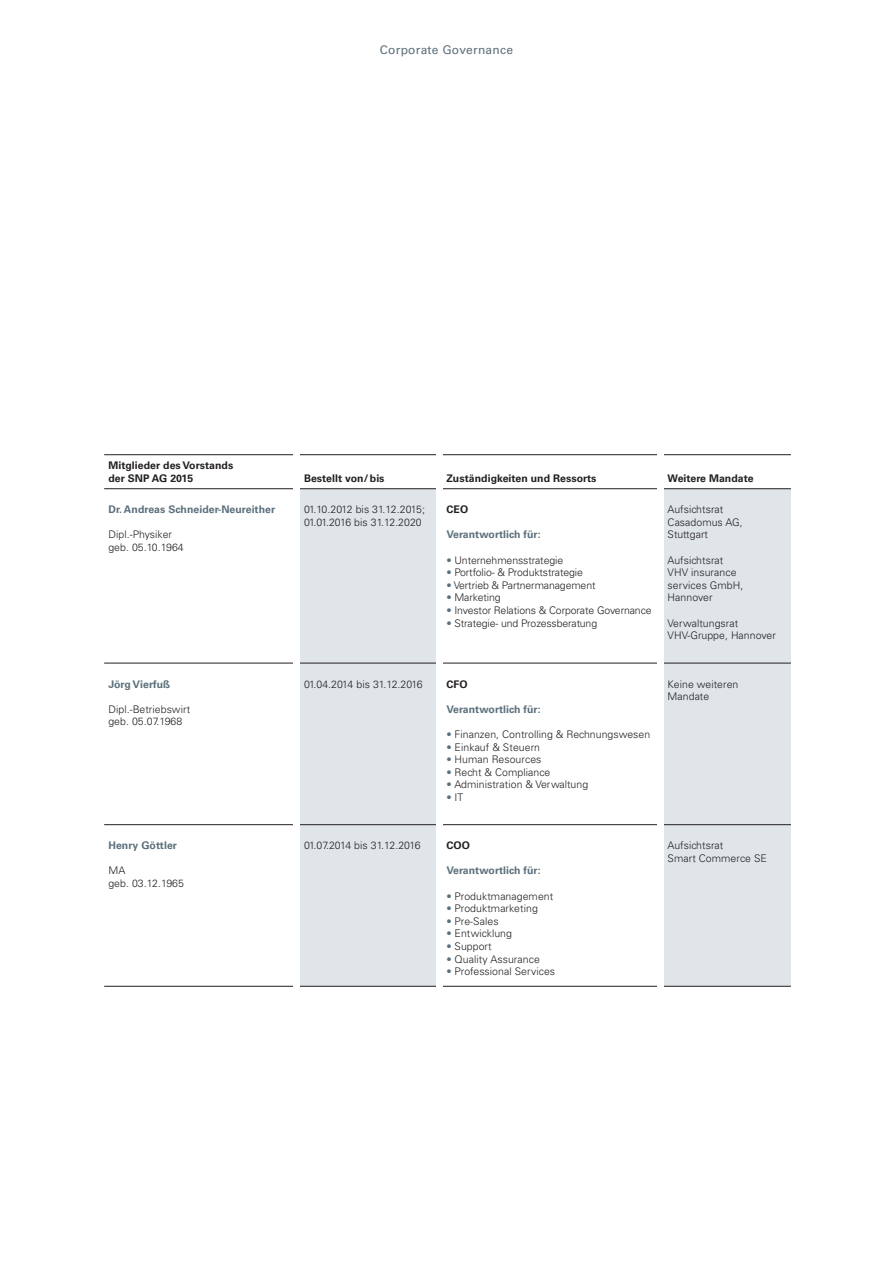
<style>
.page{position:relative;width:893px;height:1263px;background:#fff}
.page>*{position:absolute;margin:0;border:0;box-sizing:border-box;transform-origin:0 0}
.t1{font:12px "Univers LT Std";letter-spacing:.02em;color:#5b6f7b}
.t2{font:300 10.5px/12.6px "Univers LT Std";letter-spacing:.005em;color:#231f20}
.t3{font:700 10.5px "Univers LT Std";letter-spacing:.005em;color:#5b6f7b}
.t4{font:700 10.5px/13.5px "Univers LT Std";letter-spacing:.005em;color:#231f20}
.t5{font:300 10.5px/12.6px "Univers LT Std";letter-spacing:-.02em;color:#231f20}
.s1{color:#5b6f7b}
</style>
<div class="page">
<svg style="left:104px;top:455px;width:687px;height:1px"></svg>
<svg style="left:300px;top:489px;width:491px;height:497px;fill:#dfe5e9"></svg>
<hr style="left:104px;top:986px;width:196px;height:1px;background:#231f20">
<hr style="left:442px;top:986px;width:221px;height:1px;background:#231f20">
<hr style="left:663px;top:986px;width:128px;height:1px;background:#231f20">
<hr style="left:104px;top:454px;width:196px;height:1px;background:#231f20">
<hr style="left:300px;top:454px;width:142px;height:1px;background:#231f20">
<hr style="left:442px;top:454px;width:221px;height:1px;background:#231f20">
<hr style="left:663px;top:454px;width:128px;height:1px;background:#231f20">
<hr style="left:104px;top:488px;width:196px;height:1px;background:#231f20">
<hr style="left:442px;top:488px;width:221px;height:1px;background:#231f20">
<hr style="left:300px;top:488px;width:142px;height:1px;background:#231f20">
<hr style="left:663px;top:488px;width:128px;height:1px;background:#231f20">
<hr style="left:300px;top:986px;width:142px;height:1px;background:#231f20">
<hr style="left:104px;top:663px;width:196px;height:1px;background:#231f20">
<hr style="left:104px;top:824px;width:196px;height:1px;background:#231f20">
<hr style="left:300px;top:663px;width:142px;height:1px;background:#231f20">
<hr style="left:300px;top:824px;width:142px;height:1px;background:#231f20">
<hr style="left:442px;top:663px;width:221px;height:1px;background:#231f20">
<hr style="left:442px;top:824px;width:221px;height:1px;background:#231f20">
<hr style="left:663px;top:663px;width:128px;height:1px;background:#231f20">
<hr style="left:663px;top:824px;width:128px;height:1px;background:#231f20">
<div style="left:293px;top:430px;width:7px;height:578px;background:#fff"></div>
<div style="left:436px;top:430px;width:6px;height:578px;background:#fff"></div>
<div style="left:657px;top:430px;width:6px;height:592px;background:#fff"></div>
<p class="t1" style="left:380px;top:42px;width:135px">Corporate Governance</p>
<p class="t4" style="left:108px;top:458px;width:126px">Mitglieder des Vorstands der SNP AG 2015</p>
<p class="t4" style="left:304px;top:472px;width:82px">Bestellt von/ bis</p>
<p class="t4" style="left:446px;top:472px;width:151px">Zuständigkeiten und Ressorts</p>
<p class="t4" style="left:668px;top:472px;width:87px">Weitere Mandate</p>
<p class="t3" style="left:108px;top:503px;width:168px">Dr. Andreas Schneider-Neureither</p>
<p class="t2" style="left:108px;top:528px;width:77px">Dipl.-Physiker geb. 05.10.1964</p>
<p class="t5" style="left:304px;top:503px;width:122px">01.10.2012 bis 31.12.2015;<br>01.01.2016 bis 31.12.2020</p>
<p class="t4" style="left:446px;top:503px;width:23px">CEO</p>
<p class="t3" style="left:446px;top:528px;width:96px">Verantwortlich für:</p>
<p class="t2" style="left:446px;top:554px;width:118px"><span class="s1">•</span> Unternehmensstrategie</p>
<p class="t2" style="left:446px;top:566px;width:138px"><span class="s1">•</span> Portfolio- &amp; Produktstrategie</p>
<p class="t2" style="left:446px;top:579px;width:151px"><span class="s1">•</span> Vertrieb &amp; Partnermanagement</p>
<p class="t2" style="left:446px;top:591px;width:56px"><span class="s1">•</span> Marketing</p>
<p class="t2" style="left:446px;top:604px;width:207px"><span class="s1">•</span> Investor Relations &amp; Corporate Governance</p>
<p class="t2" style="left:446px;top:617px;width:152px"><span class="s1">•</span> Strategie- und Prozessberatung</p>
<p class="t2" style="left:668px;top:503px;width:77px">Aufsichtsrat<br>Casadomus AG,<br>Stuttgart</p>
<p class="t2" style="left:668px;top:553px;width:77px">Aufsichtsrat<br>VHV insurance services GmbH,<br>Hannover</p>
<p class="t2" style="left:668px;top:616px;width:110px">Verwaltungsrat<br>VHV-Gruppe, Hannover</p>
<p class="t3" style="left:108px;top:678px;width:63px">Jörg Vierfuß</p>
<p class="t2" style="left:108px;top:703px;width:83px">Dipl.-Betriebswirt geb. 05.07.1968</p>
<p class="t5" style="left:304px;top:677px;width:120px">01.04.2014 bis 31.12.2016</p>
<p class="t4" style="left:446px;top:677px;width:23px">CFO</p>
<p class="t3" style="left:446px;top:703px;width:96px">Verantwortlich für:</p>
<p class="t2" style="left:446px;top:728px;width:205px"><span class="s1">•</span> Finanzen, Controlling &amp; Rechnungswesen</p>
<p class="t2" style="left:446px;top:740px;width:95px"><span class="s1">•</span> Einkauf &amp; Steuern</p>
<p class="t2" style="left:446px;top:753px;width:97px"><span class="s1">•</span> Human Resources</p>
<p class="t2" style="left:446px;top:766px;width:105px"><span class="s1">•</span> Recht &amp; Compliance</p>
<p class="t2" style="left:446px;top:778px;width:143px"><span class="s1">•</span> Administration &amp; Verwaltung</p>
<p class="t2" style="left:446px;top:791px;width:18px"><span class="s1">•</span> IT</p>
<p class="t2" style="left:668px;top:677px;width:72px">Keine weiteren<br>Mandate</p>
<p class="t3" style="left:108px;top:839px;width:70px">Henry Göttler</p>
<p class="t2" style="left:108px;top:864px;width:77px">MA<br>geb. 03.12.1965</p>
<p class="t5" style="left:304px;top:839px;width:118px">01.07.2014 bis 31.12.2016</p>
<p class="t4" style="left:446px;top:839px;width:25px">COO</p>
<p class="t3" style="left:446px;top:864px;width:96px">Verantwortlich für:</p>
<p class="t2" style="left:446px;top:889px;width:108px"><span class="s1">•</span> Produktmanagement</p>
<p class="t2" style="left:446px;top:902px;width:93px"><span class="s1">•</span> Produktmarketing</p>
<p class="t2" style="left:446px;top:915px;width:54px"><span class="s1">•</span> Pre-Sales</p>
<p class="t2" style="left:446px;top:927px;width:67px"><span class="s1">•</span> Entwicklung</p>
<p class="t2" style="left:446px;top:940px;width:47px"><span class="s1">•</span> Support</p>
<p class="t2" style="left:446px;top:952px;width:95px"><span class="s1">•</span> Quality Assurance</p>
<p class="t2" style="left:446px;top:965px;width:110px"><span class="s1">•</span> Professional Services</p>
<p class="t2" style="left:668px;top:839px;width:101px">Aufsichtsrat<br>Smart Commerce SE</p>
</div>
